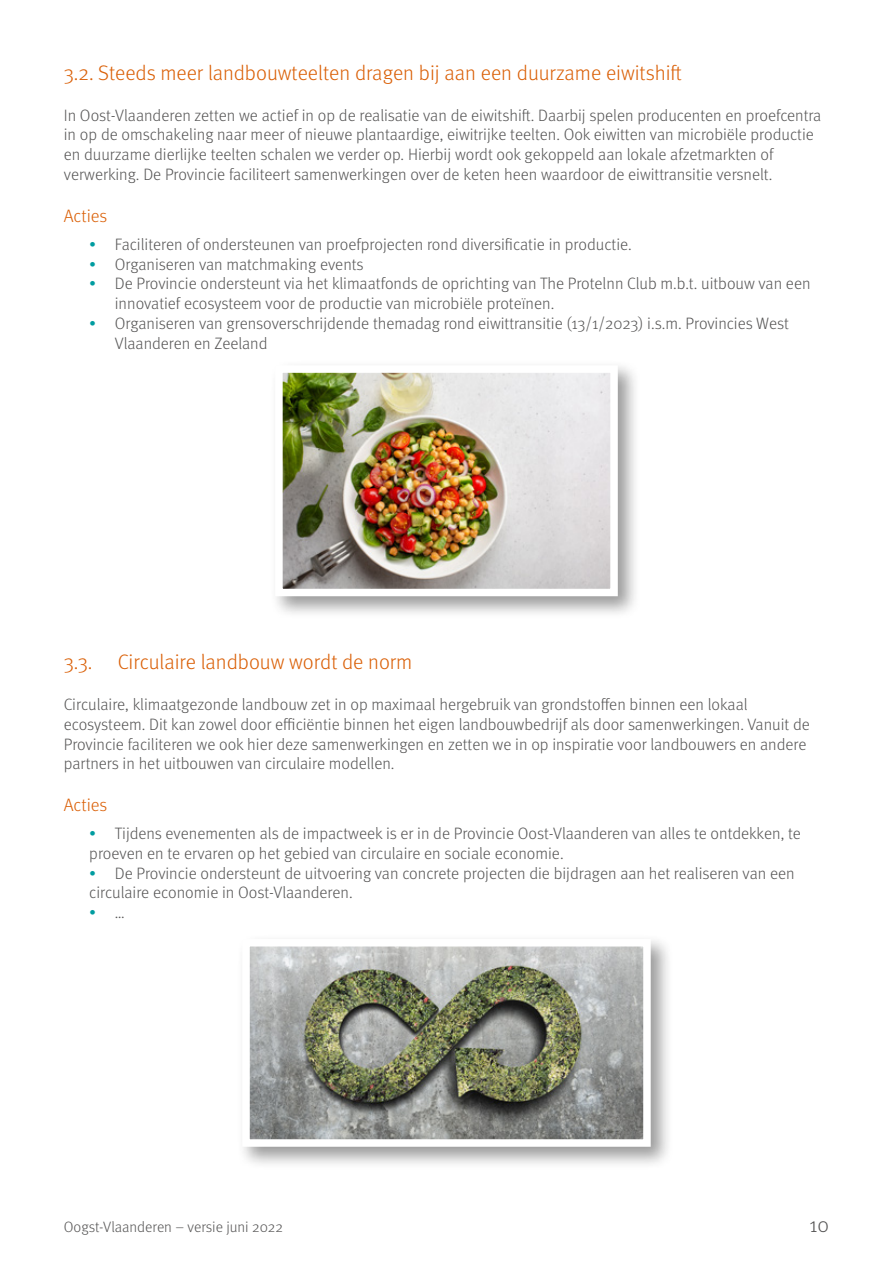
<style>
.page{position:relative;width:893px;height:1263px;background:#fff}
.page>*{position:absolute;margin:0;border:0;box-sizing:border-box;transform-origin:0 0}
.t1{font:300 21px "Meta Pro";color:#da5f06}
.t2{font:300 21px "Meta Pro";color:#565555}
.t3{font:300 18px "Meta Pro";color:#da5f06}
.t4{font:300 16.5px/19.8px "Meta Pro";color:#565555}
.t5{font:300 16.5px "Meta Pro";color:#009ca0}
.t6{font:300 15px "Meta Pro";color:#565555}
.s1{color:#009ca0}
.s2{color:#565555}
</style>
<div class="page">
<div style="left:270px;top:360px;width:371px;height:259px;background:#000;opacity:.4"></div>
<img style="left:284px;top:374px;width:325px;height:213px">
<div style="left:275px;top:365px;width:343px;height:231px;border:8px solid #fff"></div>
<div style="left:237px;top:934px;width:437px;height:236px;background:#000;opacity:.4"></div>
<img style="left:251px;top:948px;width:391px;height:190px">
<div style="left:242px;top:939px;width:409px;height:208px;border:8px solid #fff"></div>
<p class="t1" style="left:64px;top:57px;width:620px">3.2. Steeds meer landbouwteelten dragen bij aan een duurzame eiwitshift</p>
<p class="t4" style="left:64px;top:104px;width:759px">In Oost-Vlaanderen zetten we actief in op de realisatie van de eiwitshift. Daarbij spelen producenten en proefcentra in op de omschakeling naar meer of nieuwe plantaardige, eiwitrijke teelten. Ook eiwitten van microbiële productie en duurzame dierlijke teelten schalen we verder op. Hierbij wordt ook gekoppeld aan lokale afzetmarkten of verwerking. De Provincie faciliteert samenwerkingen over de keten heen waardoor de eiwittransitie versnelt.</p>
<p class="t3" style="left:64px;top:202px;width:45px">Acties</p>
<p class="t4" style="left:89px;top:233px;width:544px"><span class="s1">•</span> Faciliteren of ondersteunen van proefprojecten rond diversificatie in productie.</p>
<p class="t4" style="left:89px;top:253px;width:276px"><span class="s1">•</span> Organiseren van matchmaking events</p>
<p class="t4" style="left:115px;top:273px;width:697px;text-indent:-26px"><span class="s1">•</span> De Provincie ondersteunt via het klimaatfonds de oprichting van The Protelnn Club m.b.t. uitbouw van een innovatief ecosysteem voor de productie van microbiële proteïnen.</p>
<p class="t4" style="left:115px;top:313px;width:676px;text-indent:-26px"><span class="s1">•</span> Organiseren van grensoverschrijdende themadag rond eiwittransitie (13/1/2023) i.s.m. Provincies West<br>Vlaanderen en Zeeland</p>
<p class="t1" style="left:64px;top:646px;width:350px">3.3. Circulaire landbouw wordt de norm</p>
<p class="t4" style="left:64px;top:693px;width:747px">Circulaire, klimaatgezonde landbouw zet in op maximaal hergebruik van grondstoffen binnen een lokaal ecosysteem. Dit kan zowel door efficiëntie binnen het eigen landbouwbedrijf als door samenwerkingen. Vanuit de Provincie faciliteren we ook hier deze samenwerkingen en zetten we in op inspiratie voor landbouwers en andere partners in het uitbouwen van circulaire modellen.</p>
<p class="t3" style="left:64px;top:791px;width:45px">Acties</p>
<p class="t4" style="left:89px;top:822px;width:713px"><span class="s1">•</span> Tijdens evenementen als de impactweek is er in de Provincie Oost-Vlaanderen van alles te ontdekken, te proeven en te ervaren op het gebied van circulaire en sociale economie.</p>
<p class="t4" style="left:89px;top:862px;width:707px"><span class="s1">•</span> De Provincie ondersteunt de uitvoering van concrete projecten die bijdragen aan het realiseren van een circulaire economie in Oost-Vlaanderen.</p>
<p class="t5" style="left:89px;top:901px;width:37px">• <span class="s2">…</span></p>
<p class="t6" style="left:64px;top:1216px;width:221px">Oogst-Vlaanderen – versie juni 2022</p>
<p class="t2" style="left:810px;top:1210px;width:21px">10</p>
</div>
